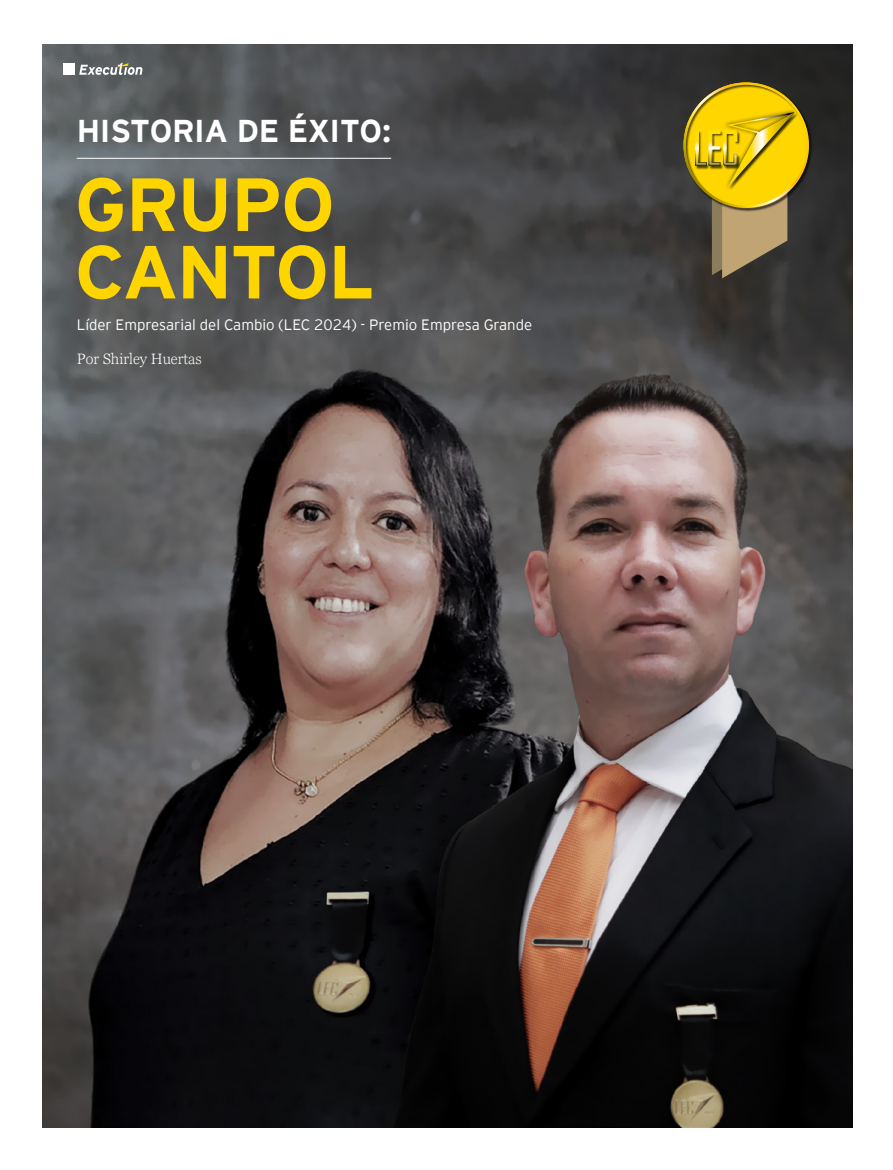
<style>
.page{position:relative;width:893px;height:1170px;background:#fff}
.page>*{position:absolute;margin:0;border:0;box-sizing:border-box;transform-origin:0 0}
.t1{font:700 75px/67.5px "EY Interstate";letter-spacing:-.025em;color:#ffd500}
.t2{font:700 31.5px "EY Interstate";letter-spacing:-.01em;color:#fff}
.t3{font:300 15px "EY Interstate";color:#fff}
.t4{font:300 15px "Georgia Pro";color:#fff}
</style>
<div class="page">
<img style="left:43px;top:44px;width:810px;height:1083px">
<img style="left:682px;top:81px;width:132px;height:132px">
<svg style="left:683px;top:82px;width:126px;height:196px;background:#a58e28"></svg>
<hr style="left:77px;top:158px;width:314px;height:1px;background:#fff">
<div style="left:64px;top:64px;width:11px;height:11px;background:#fff"></div>
<svg style="left:79px;top:63px;width:63px;height:12px"></svg>
<h2 class="t2" style="left:77px;top:108px;width:316px">HISTORIA DE ÉXITO:</h2>
<h1 class="t1" style="left:75px;top:166px;width:301px">GRUPO<br>CANTOL</h1>
<p class="t3" style="left:77px;top:314px;width:457px">Líder Empresarial del Cambio (LEC 2024) - Premio Empresa Grande</p>
<p class="t4" style="left:77px;top:351px;width:126px">Por Shirley Huertas</p>
</div>
